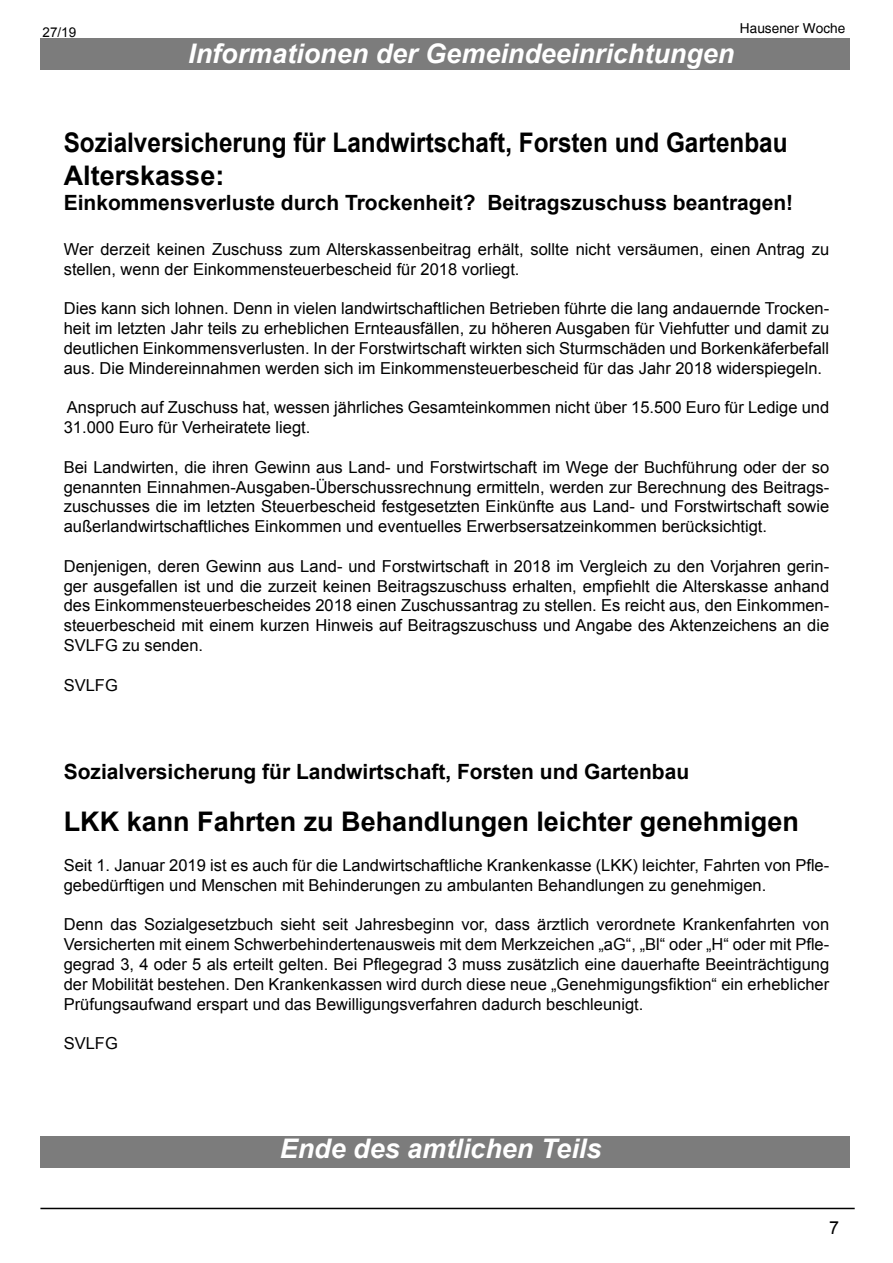
<style>
.page{position:relative;width:893px;height:1263px;background:#fff}
.page>*{position:absolute;margin:0;border:0;box-sizing:border-box;transform-origin:0 0}
.t1{font:700 27px/32.4px "Arial";color:#000;scale:.9 1}
.t2{font:italic 700 27px "Arial";color:#fff}
.t3{font:700 27px "Arial";color:#000}
.t4{font:700 21px "Arial";color:#000}
.t5{font:18px "Arial";color:#000}
.t6{font:16.5px/19.8px "Arial";color:#000;text-align:justify}
.t7{font:13.65px "Helvetica";color:#000}
.t8{font:13.5px "Arial";color:#000}
</style>
<div class="page">
<hr style="left:40px;top:1208px;width:815px;height:1px;background:#000">
<div style="left:40px;top:38px;width:809px;height:31px;background:#7c7c7c"></div>
<div style="left:40px;top:1136px;width:810px;height:31px;background:#7c7c7c"></div>
<p class="t8" style="left:43px;top:24px;width:35px">27/19</p>
<p class="t7" style="left:740px;top:21px;width:107px">Hausener Woche</p>
<h1 class="t2" style="left:188px;top:35px;width:548px">Informationen der Gemeindeeinrichtungen</h1>
<h1 class="t1" style="left:64px;top:128px;width:806px">Sozialversicherung für Landwirtschaft, Forsten und Gartenbau<br>Alterskasse:</h1>
<p class="t4" style="left:64px;top:189px;width:731px">Einkommensverluste durch Trockenheit? Beitragszuschuss beantragen!</p>
<p class="t6" style="left:64px;top:239px;width:767px">Wer derzeit keinen Zuschuss zum Alterskassenbeitrag erhält, sollte nicht versäumen, einen Antrag zu stellen, wenn der Einkommensteuerbescheid für 2018 vorliegt.</p>
<p class="t6" style="left:64px;top:299px;width:767px">Dies kann sich lohnen. Denn in vielen landwirtschaftlichen Betrieben führte die lang andauernde Trocken&shy;heit im letzten Jahr teils zu erheblichen Ernteausfällen, zu höheren Ausgaben für Viehfutter und damit zu deutlichen Einkommensverlusten. In der Forstwirtschaft wirkten sich Sturmschäden und Borkenkäferbefall aus. Die Mindereinnahmen werden sich im Einkommensteuerbescheid für das Jahr 2018 widerspiegeln.</p>
<p class="t6" style="left:64px;top:398px;width:767px">Anspruch auf Zuschuss hat, wessen jährliches Gesamteinkommen nicht über 15.500 Euro für Ledige und<br>31.000 Euro für Verheiratete liegt.</p>
<p class="t6" style="left:64px;top:457px;width:767px">Bei Landwirten, die ihren Gewinn aus Land- und Forstwirtschaft im Wege der Buchführung oder der so genannten Einnahmen-Ausgaben-Überschussrechnung ermitteln, werden zur Berechnung des Beitrags&shy;zuschusses die im letzten Steuerbescheid festgesetzten Einkünfte aus Land- und Forstwirtschaft sowie außerlandwirtschaftliches Einkommen und eventuelles Erwerbsersatzeinkommen berücksichtigt.</p>
<p class="t6" style="left:64px;top:556px;width:767px">Denjenigen, deren Gewinn aus Land- und Forstwirtschaft in 2018 im Vergleich zu den Vorjahren gerin&shy;ger ausgefallen ist und die zurzeit keinen Beitragszuschuss erhalten, empfiehlt die Alterskasse anhand des Einkommensteuerbescheides 2018 einen Zuschussantrag zu stellen. Es reicht aus, den Einkommen&shy;steuerbescheid mit einem kurzen Hinweis auf Beitragszuschuss und Angabe des Aktenzeichens an die SVLFG zu senden.</p>
<p class="t6" style="left:64px;top:675px;width:56px">SVLFG</p>
<p class="t4" style="left:64px;top:758px;width:627px">Sozialversicherung für Landwirtschaft, Forsten und Gartenbau</p>
<h1 class="t3" style="left:64px;top:804px;width:737px">LKK kann Fahrten zu Behandlungen leichter genehmigen</h1>
<p class="t6" style="left:64px;top:855px;width:767px">Seit 1. Januar 2019 ist es auch für die Landwirtschaftliche Krankenkasse (LKK) leichter, Fahrten von Pfle&shy;gebedürftigen und Menschen mit Behinderungen zu ambulanten Behandlungen zu genehmigen.</p>
<p class="t6" style="left:64px;top:915px;width:767px">Denn das Sozialgesetzbuch sieht seit Jahresbeginn vor, dass ärztlich verordnete Krankenfahrten von Versicherten mit einem Schwerbehindertenausweis mit dem Merkzeichen „aG“, „Bl“ oder „H“ oder mit Pfle&shy;gegrad 3, 4 oder 5 als erteilt gelten. Bei Pflegegrad 3 muss zusätzlich eine dauerhafte Beeinträchtigung der Mobilität bestehen. Den Krankenkassen wird durch diese neue „Genehmigungsfiktion“ ein erheblicher Prüfungsaufwand erspart und das Bewilligungsverfahren dadurch beschleunigt.</p>
<p class="t6" style="left:64px;top:1034px;width:56px">SVLFG</p>
<h1 class="t2" style="left:280px;top:1131px;width:323px">Ende des amtlichen Teils</h1>
<p class="t5" style="left:829px;top:1215px;width:12px">7</p>
</div>
